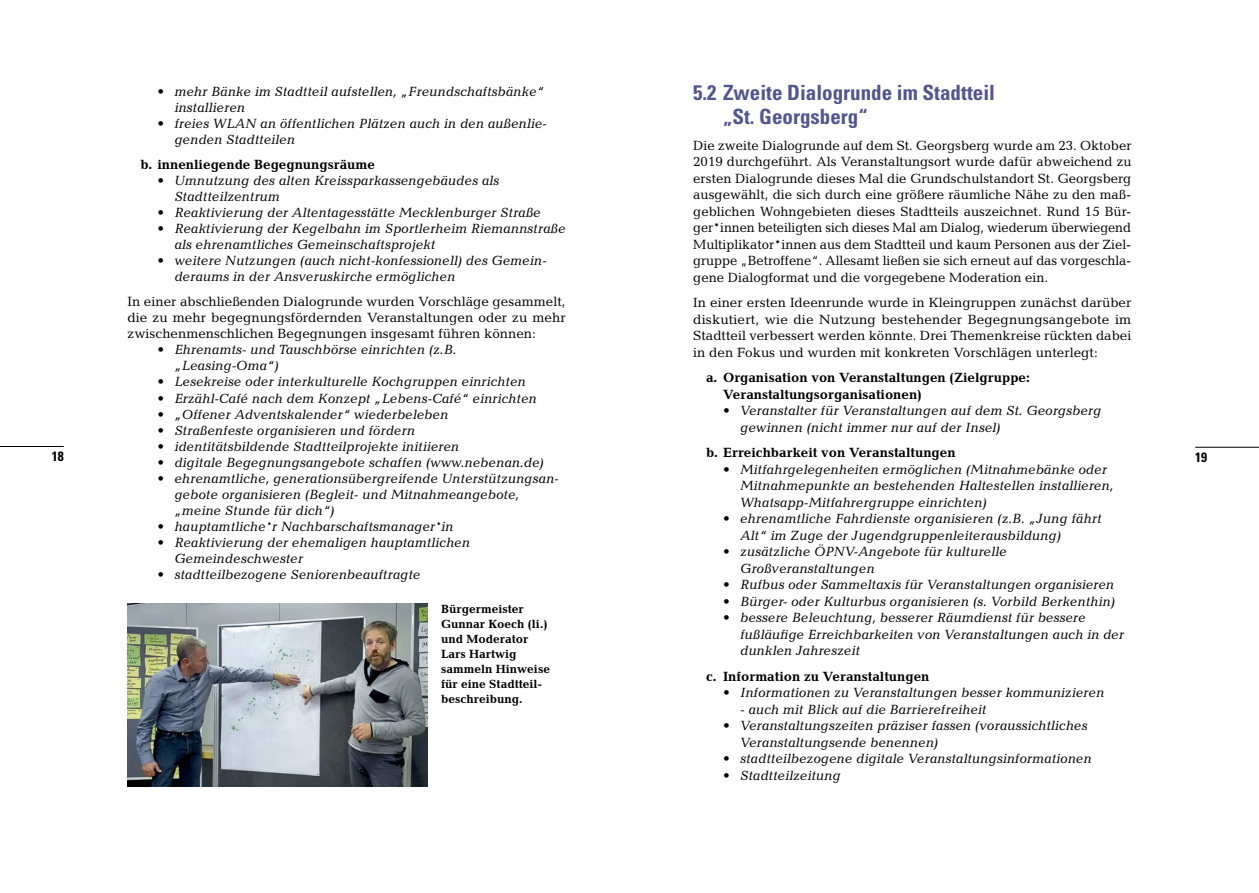
<style>
.page{position:relative;width:1259px;height:893px;background:#fff}
.page>*{position:absolute;margin:0;border:0;box-sizing:border-box;transform-origin:0 0}
.t1{font:700 condensed 21px/24px "Univers LT Std";color:#52568c}
.t2{font:italic 13.5px/16px "Candida";color:#000}
.t3{font:13.5px/16.5px "Candida";color:#000;text-align:justify}
.t4{font:700 13.5px/16.5px "Candida";color:#000}
.t5{font:700 condensed 13.5px "Univers LT Std";color:#000}
.t6{font:700 12px/15px "Candida";color:#000}
.s1{font-style:normal}
</style>
<div class="page">
<hr style="left:0;top:446px;width:64px;height:1px;background:#000">
<hr style="left:1195px;top:447px;width:64px;height:1px;background:#000">
<img style="left:128px;top:604px;width:299px;height:183px">
<h1 class="t1" style="left:723px;top:81px;width:273px;text-indent:-30px">5.2 Zweite Dialogrunde im Stadtteil „St. Georgsberg“</h1>
<p class="t3" style="left:693px;top:137px;width:440px">Die zweite Dialogrunde auf dem St. Georgsberg wurde am 23. Oktober 2019 durchgeführt. Als Veranstaltungsort wurde dafür abweichend zu ersten Dialogrunde dieses Mal die Grundschulstandort St. Georgsberg ausgewählt, die sich durch eine größere räumliche Nähe zu den maß&shy;geblichen Wohngebieten dieses Stadtteils auszeichnet. Rund 15 Bür&shy;ger*innen beteiligten sich dieses Mal am Dialog, wiederum überwiegend Multiplikator*innen aus dem Stadtteil und kaum Personen aus der Ziel&shy;gruppe „Betroffene“. Allesamt ließen sie sich erneut auf das vorgeschla&shy;gene Dialogformat und die vorgegebene Moderation ein.</p>
<p class="t3" style="left:693px;top:294px;width:439px">In einer ersten Ideenrunde wurde in Kleingruppen zunächst darüber diskutiert, wie die Nutzung bestehender Begegnungsangebote im Stadtteil verbessert werden könnte. Drei Themenkreise rückten dabei in den Fokus und wurden mit konkreten Vorschlägen unterlegt:</p>
<p class="t4" style="left:723px;top:369px;width:308px;text-indent:-17px">a. Organisation von Veranstaltungen (Zielgruppe:<br>Veranstaltungsorganisationen)</p>
<p class="t2" style="left:740px;top:402px;width:363px;line-height:16.5px;text-indent:-17px"><span class="s1">•</span> Veranstalter für Veranstaltungen auf dem St. Georgsberg gewinnen (nicht immer nur auf der Insel)</p>
<p class="t4" style="left:706px;top:444px;width:251px">b. Erreichbarkeit von Veranstaltungen</p>
<p class="t2" style="left:740px;top:461px;width:375px;line-height:16.5px;text-indent:-17px"><span class="s1">•</span> Mitfahrgelegenheiten ermöglichen (Mitnahmebänke oder<br>Mitnahmepunkte an bestehenden Haltestellen installieren,<br>Whatsapp-Mitfahrergruppe einrichten)</p>
<p class="t2" style="left:740px;top:510px;width:363px;line-height:16.5px;text-indent:-17px"><span class="s1">•</span> ehrenamtliche Fahrdienste organisieren (z.B. „Jung fährt<br>Alt“ im Zuge der Jugendgruppenleiterausbildung)</p>
<p class="t2" style="left:740px;top:543px;width:268px;line-height:16.5px;text-indent:-17px"><span class="s1">•</span> zusätzliche ÖPNV-Angebote für kulturelle<br>Großveranstaltungen</p>
<p class="t2" style="left:723px;top:576px;width:393px"><span class="s1">•</span> Rufbus oder Sammeltaxis für Veranstaltungen organisieren</p>
<p class="t2" style="left:723px;top:593px;width:394px"><span class="s1">•</span> Bürger- oder Kulturbus organisieren (s. Vorbild Berkenthin)</p>
<p class="t2" style="left:740px;top:609px;width:385px;line-height:16.5px;text-indent:-17px"><span class="s1">•</span> bessere Beleuchtung, besserer Räumdienst für bessere fußläufige Erreichbarkeiten von Veranstaltungen auch in der dunklen Jahreszeit</p>
<p class="t4" style="left:706px;top:668px;width:225px">c. Information zu Veranstaltungen</p>
<p class="t2" style="left:723px;top:684px;width:383px"><span class="s1">•</span> Informationen zu Veranstaltungen besser kommunizieren</p>
<p class="t2" style="left:740px;top:701px;width:248px">- auch mit Blick auf die Barrierefreiheit</p>
<p class="t2" style="left:740px;top:717px;width:349px;line-height:16.5px;text-indent:-17px"><span class="s1">•</span> Veranstaltungszeiten präziser fassen (voraussichtliches<br>Veranstaltungsende benennen)</p>
<p class="t2" style="left:723px;top:750px;width:370px"><span class="s1">•</span> stadtteilbezogene digitale Veranstaltungsinformationen</p>
<p class="t2" style="left:723px;top:767px;width:119px"><span class="s1">•</span> Stadtteilzeitung</p>
<p class="t2" style="left:174px;top:83px;width:371px;text-indent:-17px"><span class="s1">•</span> mehr Bänke im Stadtteil aufstellen, „Freundschaftsbänke“ installieren</p>
<p class="t2" style="left:174px;top:115px;width:374px;text-indent:-17px"><span class="s1">•</span> freies WLAN an öffentlichen Plätzen auch in den außenlie&shy;genden Stadtteilen</p>
<p class="t4" style="left:140px;top:156px;width:236px">b. innenliegende Begegnungsräume</p>
<p class="t2" style="left:174px;top:172px;width:326px;text-indent:-17px"><span class="s1">•</span> Umnutzung des alten Kreissparkassengebäudes als<br>Stadtteilzentrum</p>
<p class="t2" style="left:157px;top:204px;width:385px"><span class="s1">•</span> Reaktivierung der Altentagesstätte Mecklenburger Straße</p>
<p class="t2" style="left:174px;top:220px;width:393px;text-indent:-17px"><span class="s1">•</span> Reaktivierung der Kegelbahn im Sportlerheim Riemannstraße als ehrenamtliches Gemeinschaftsprojekt</p>
<p class="t2" style="left:174px;top:252px;width:373px;text-indent:-17px"><span class="s1">•</span> weitere Nutzungen (auch nicht-konfessionell) des Gemein&shy;deraums in der Ansveruskirche ermöglichen</p>
<p class="t3" style="left:128px;top:294px;width:440px;line-height:16px">In einer abschließenden Dialogrunde wurden Vorschläge gesammelt, die zu mehr begegnungsfördernden Veranstaltungen oder zu mehr zwischenmenschlichen Begegnungen insgesamt führen können:</p>
<p class="t2" style="left:174px;top:342px;width:284px;text-indent:-17px"><span class="s1">•</span> Ehrenamts- und Tauschbörse einrichten (z.B. „Leasing-Oma“)</p>
<p class="t2" style="left:157px;top:374px;width:370px"><span class="s1">•</span> Lesekreise oder interkulturelle Kochgruppen einrichten</p>
<p class="t2" style="left:157px;top:390px;width:381px"><span class="s1">•</span> Erzähl-Café nach dem Konzept „Lebens-Café“ einrichten</p>
<p class="t2" style="left:157px;top:406px;width:292px"><span class="s1">•</span> „Offener Adventskalender“ wiederbeleben</p>
<p class="t2" style="left:157px;top:422px;width:259px"><span class="s1">•</span> Straßenfeste organisieren und fördern</p>
<p class="t2" style="left:157px;top:438px;width:303px"><span class="s1">•</span> identitätsbildende Stadtteilprojekte initiieren</p>
<p class="t2" style="left:157px;top:454px;width:388px"><span class="s1">•</span> digitale Begegnungsangebote schaffen (www.nebenan.de)</p>
<p class="t2" style="left:174px;top:470px;width:386px;text-indent:-17px"><span class="s1">•</span> ehrenamtliche, generationsübergreifende Unterstützungsan&shy;gebote organisieren (Begleit- und Mitnahmeangebote, „meine Stunde für dich“)</p>
<p class="t2" style="left:157px;top:518px;width:298px"><span class="s1">•</span> hauptamtliche*r Nachbarschaftsmanager*in</p>
<p class="t2" style="left:174px;top:534px;width:297px;text-indent:-17px"><span class="s1">•</span> Reaktivierung der ehemaligen hauptamtlichen<br>Gemeindeschwester</p>
<p class="t2" style="left:157px;top:566px;width:265px"><span class="s1">•</span> stadtteilbezogene Seniorenbeauftragte</p>
<p class="t5" style="left:52px;top:448px;width:13px">18</p>
<p class="t5" style="left:1195px;top:449px;width:13px">19</p>
<p class="t6" style="left:441px;top:601px;width:110px">Bürgermeister<br>Gunnar Koech (li.) und Moderator<br>Lars Hartwig sammeln Hinweise für eine Stadtteil&shy;beschreibung.</p>
</div>
